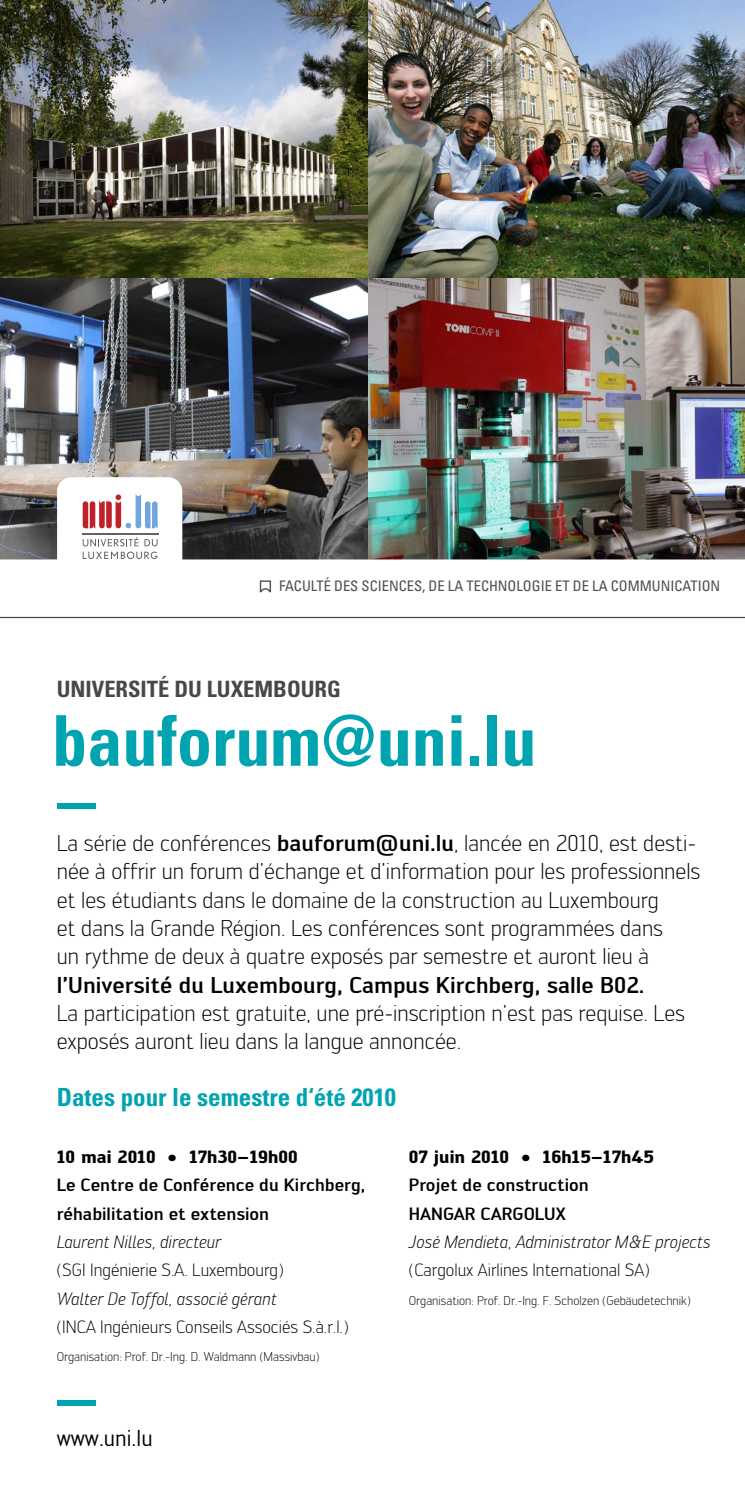
<style>
.page{position:relative;width:745px;height:1489px;background:#fff}
.page>*{position:absolute;margin:0;border:0;box-sizing:border-box;transform-origin:0 0}
.t1{font:700 condensed 70px "Univers LT Std";color:#00a4b0}
.t2{font:700 condensed 25px "Univers LT Std";color:#00a4b0}
.t3{font:300 22.5px/28.2px "Engel";color:#000}
.t4{font:500 22.5px "Engel";color:#000}
.t5{font:700 condensed 22.5px "Univers LT Std";color:#484848}
.t6{font:22.5px "Engel";color:#000}
.t7{font:300 17.5px "Engel";color:#000}
.t8{font:500 17.5px/28.2px "Engel";color:#000}
.t9{font:italic 300 17.5px "Engel";color:#000}
.t10{font:700 17.5px "Engel";color:#000}
.t11{font:condensed 14.5px "Univers";color:#514e4c}
.t12{font:300 12.5px "Engel";color:#000}
.s1{font-weight:500}
</style>
<div class="page">
<div style="left:57px;top:803px;width:38px;height:5px;background:#00a4b0"></div>
<div style="left:57px;top:1400px;width:38px;height:5px;background:#00a4b0"></div>
<img style="left:0;top:0;width:369px;height:477px">
<img style="left:369px;top:0;width:375px;height:477px">
<hr style="left:0;top:617px;width:744px;height:1px;background:#484848">
<img style="left:0;top:477px;width:744px;height:83px">
<hr style="left:82px;top:533px;width:76px;height:1px;background:#646461">
<svg style="left:83px;top:494px;width:74px;height:34px"></svg>
<svg style="left:0;top:537px;width:460px;height:56px"></svg>
<p class="t11" style="left:279px;top:577px;width:442px">FACULTÉ DES SCIENCES, DE LA TECHNOLOGIE ET DE LA COMMUNICATION</p>
<p class="t5" style="left:57px;top:674px;width:285px">UniversitÉ du luxembourg</p>
<h1 class="t1" style="left:52px;top:698px;width:485px">bauforum@uni.lu</h1>
<p class="t3" style="left:57px;top:828px;width:644px">La série de conférences <span class="s1">bauforum@uni.lu</span>, lancée en 2010, est desti&shy;née à offrir un forum d’échange et d’information pour les professionnels et les étudiants dans le domaine de la construction au Luxembourg<br>et dans la Grande Région. Les conférences sont programmées dans<br>un rythme de deux à quatre exposés par semestre et auront lieu à</p>
<p class="t4" style="left:57px;top:971px;width:589px">l’Université du Luxembourg, Campus Kirchberg, salle B02.</p>
<p class="t3" style="left:57px;top:998px;width:629px">La participation est gratuite, une pré-inscription n’est pas requise. Les exposés auront lieu dans la langue annoncée.</p>
<p class="t2" style="left:57px;top:1081px;width:340px">Dates pour le semestre d‘été 2010</p>
<p class="t10" style="left:57px;top:1145px;width:242px">10 mai 2010 • 17h30–19h00</p>
<p class="t8" style="left:57px;top:1170px;width:310px">Le Centre de Conférence du Kirchberg, réhabilitation et extension</p>
<p class="t9" style="left:57px;top:1230px;width:166px">Laurent Nilles, directeur</p>
<p class="t7" style="left:57px;top:1259px;width:228px">(SGI Ingénierie S.A. Luxembourg)</p>
<p class="t9" style="left:57px;top:1287px;width:221px">Walter De Toffol, associé gérant</p>
<p class="t7" style="left:57px;top:1315px;width:293px">(INCA Ingénieurs Conseils Associés S.à.r.l.)</p>
<p class="t12" style="left:57px;top:1348px;width:264px">Organisation: Prof. Dr.-Ing. D. Waldmann (Massivbau)</p>
<p class="t10" style="left:408px;top:1145px;width:246px">07 juin 2010 • 16h15–17h45</p>
<p class="t8" style="left:408px;top:1170px;width:181px">Projet de construction<br>HANGAR CARGOLUX</p>
<p class="t9" style="left:408px;top:1230px;width:303px">José Mendieta, Administrator M&amp;E projects</p>
<p class="t7" style="left:408px;top:1259px;width:242px">(Cargolux Airlines International SA)</p>
<p class="t12" style="left:408px;top:1292px;width:283px">Organisation: Prof. Dr.-Ing. F. Scholzen (Gebäudetechnik)</p>
<p class="t6" style="left:57px;top:1424px;width:97px">www.uni.lu</p>
</div>
